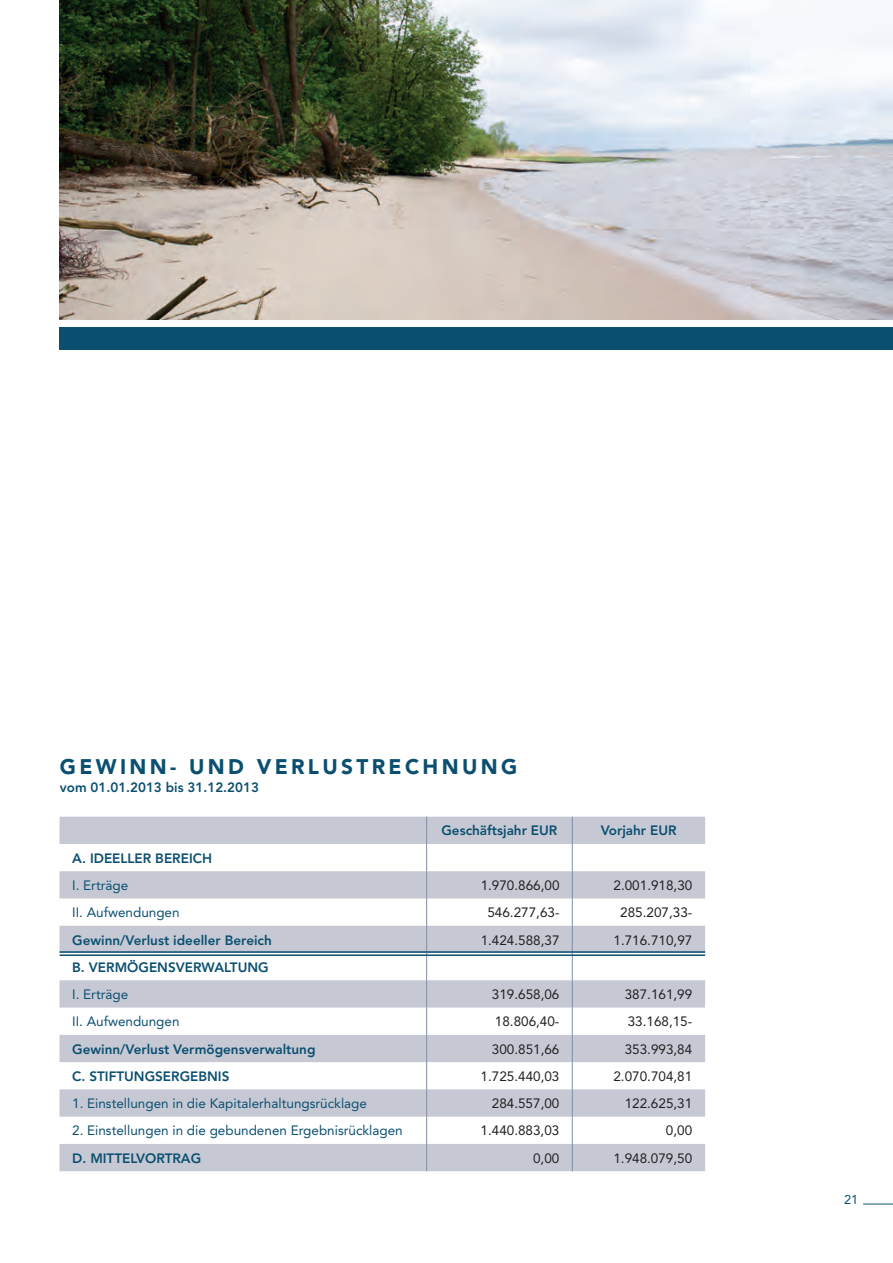
<style>
.page{position:relative;width:893px;height:1263px;background:#fff}
.page>*{position:absolute;margin:0;border:0;box-sizing:border-box;transform-origin:0 0}
.t1{font:900 21px "Avenir";letter-spacing:.16em;color:#0b4f70}
.t2{font:13.5px "Avenir";color:#231f20}
.t3{font:800 13.5px "Avenir";color:#0b4f70}
.t4{font:13.5px "Avenir";color:#0b4f70}
.t5{font:12.75px "Avenir";color:#0b4f70}
</style>
<div class="page">
<hr style="left:863px;top:1204px;width:30px;height:1px;background:#0b4f70">
<div style="left:60px;top:327px;width:833px;height:23px;background:#0b4f70"></div>
<svg style="left:60px;top:817px;width:645px;height:354px;fill:#c6c9d4"></svg>
<svg style="left:426px;top:817px;width:1px;height:354px"></svg>
<svg style="left:572px;top:817px;width:1px;height:354px"></svg>
<hr style="left:60px;top:951px;width:645px;height:2px;background:#0b4f70">
<hr style="left:60px;top:954px;width:645px;height:2px;background:#0b4f70">
<img style="left:60px;top:0;width:833px;height:320px">
<h1 class="t1" style="left:60px;top:754px;width:459px">GEWINN- UND VERLUSTRECHNUNG</h1>
<p class="t3" style="left:60px;top:779px;width:200px">vom 01.01.2013 bis 31.12.2013</p>
<p class="t3" style="left:441px;top:823px;width:118px">Geschäftsjahr EUR</p>
<p class="t3" style="left:601px;top:823px;width:78px">Vorjahr EUR</p>
<p class="t3" style="left:72px;top:850px;width:141px">A. IDEELLER BEREICH</p>
<p class="t4" style="left:72px;top:877px;width:58px">I. Erträge</p>
<p class="t2" style="left:481px;top:877px;width:80px">1.970.866,00</p>
<p class="t2" style="left:613px;top:877px;width:80px">2.001.918,30</p>
<p class="t4" style="left:72px;top:905px;width:109px">II. Aufwendungen</p>
<p class="t2" style="left:487px;top:905px;width:74px">546.277,63-</p>
<p class="t2" style="left:620px;top:905px;width:74px">285.207,33-</p>
<p class="t3" style="left:72px;top:932px;width:201px">Gewinn/Verlust ideeller Bereich</p>
<p class="t2" style="left:481px;top:932px;width:80px">1.424.588,37</p>
<p class="t2" style="left:613px;top:932px;width:80px">1.716.710,97</p>
<p class="t3" style="left:72px;top:959px;width:198px">B. VERMÖGENSVERWALTUNG</p>
<p class="t4" style="left:72px;top:986px;width:58px">I. Erträge</p>
<p class="t2" style="left:492px;top:986px;width:69px">319.658,06</p>
<p class="t2" style="left:625px;top:986px;width:69px">387.161,99</p>
<p class="t4" style="left:72px;top:1014px;width:109px">II. Aufwendungen</p>
<p class="t2" style="left:495px;top:1014px;width:66px">18.806,40-</p>
<p class="t2" style="left:628px;top:1014px;width:66px">33.168,15-</p>
<p class="t3" style="left:72px;top:1041px;width:245px">Gewinn/Verlust Vermögensverwaltung</p>
<p class="t2" style="left:492px;top:1041px;width:69px">300.851,66</p>
<p class="t2" style="left:625px;top:1041px;width:69px">353.993,84</p>
<p class="t3" style="left:72px;top:1068px;width:159px">C. STIFTUNGSERGEBNIS</p>
<p class="t2" style="left:481px;top:1068px;width:80px">1.725.440,03</p>
<p class="t2" style="left:613px;top:1068px;width:80px">2.070.704,81</p>
<p class="t4" style="left:72px;top:1096px;width:296px">1. Einstellungen in die Kapitalerhaltungsrücklage</p>
<p class="t2" style="left:492px;top:1096px;width:69px">284.557,00</p>
<p class="t2" style="left:625px;top:1096px;width:69px">122.625,31</p>
<p class="t4" style="left:72px;top:1123px;width:332px">2. Einstellungen in die gebundenen Ergebnisrücklagen</p>
<p class="t2" style="left:481px;top:1123px;width:80px">1.440.883,03</p>
<p class="t2" style="left:666px;top:1123px;width:28px">0,00</p>
<p class="t3" style="left:72px;top:1150px;width:131px">D. MITTELVORTRAG</p>
<p class="t2" style="left:533px;top:1150px;width:28px">0,00</p>
<p class="t2" style="left:613px;top:1150px;width:80px">1.948.079,50</p>
<p class="t5" style="left:844px;top:1192px;width:16px">21</p>
</div>
